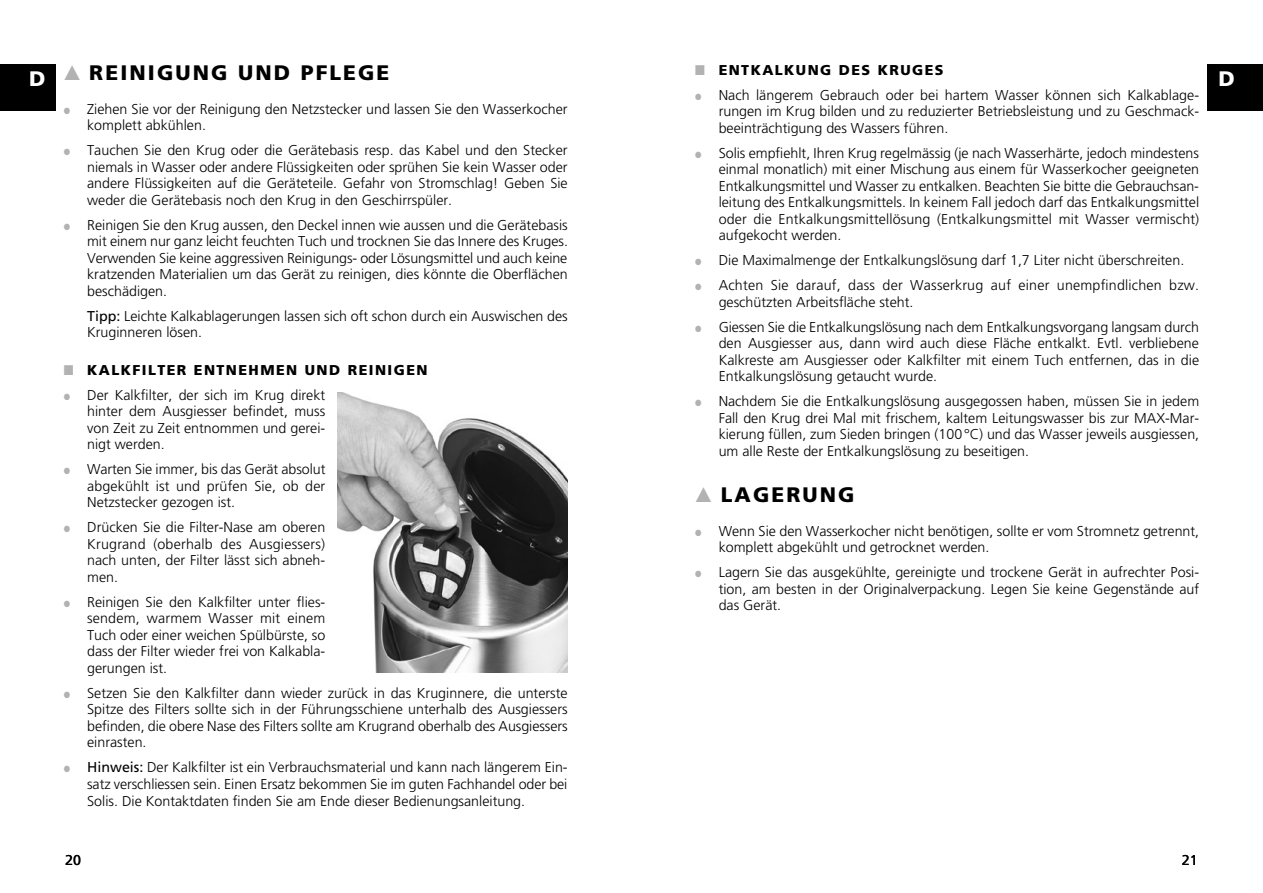
<style>
.page{position:relative;width:1263px;height:893px;background:#fff}
.page>*{position:absolute;margin:0;border:0;box-sizing:border-box;transform-origin:0 0}
.t1{font:900 21px "Frutiger";letter-spacing:.1em;color:#000}
.t2{font:900 21px "Frutiger";color:#fff}
.t3{font:300 14.25px/16.5px "Frutiger";color:#000;text-align:justify}
.t4{font:900 14.25px "Frutiger";letter-spacing:.1em;color:#000}
.t5{font:14.25px "Frutiger";color:#000}
.s1{color:#b3b2b2}
.s2{color:#fff}
.s3{font-weight:400}
</style>
<div class="page">
<div style="left:0;top:64px;width:55px;height:47px;background:#000"></div>
<div style="left:1208px;top:64px;width:55px;height:47px;background:#000"></div>
<img style="left:337px;top:392px;width:231px;height:281px">
<p class="t4" style="left:695px;top:61px;width:250px"><span class="s1">■</span> ENTKALKUNG DES KRUGES</p>
<p class="t3" style="left:719px;top:87px;width:482px;text-indent:-23px"><span class="s1">●</span> Nach längerem Gebrauch oder bei hartem Wasser können sich Kalkablage&shy;rungen im Krug bilden und zu reduzierter Betriebsleistung und zu Geschmack&shy;beeinträchtigung des Wassers führen.</p>
<p class="t3" style="left:719px;top:145px;width:482px;text-indent:-23px"><span class="s1">●</span> Solis empfiehlt, Ihren Krug regelmässig (je nach Wasserhärte, jedoch mindestens einmal monatlich) mit einer Mischung aus einem für Wasserkocher geeigneten Entkalkungsmittel und Wasser zu entkalken. Beachten Sie bitte die Gebrauchsan&shy;leitung des Entkalkungsmittels. In keinem Fall jedoch darf das Entkalkungsmittel oder die Entkalkungsmittellösung (Entkalkungsmittel mit Wasser vermischt) aufgekocht werden.</p>
<p class="t3" style="left:695px;top:252px;width:490px"><span class="s1">●</span> Die Maximalmenge der Entkalkungslösung darf 1,7 Liter nicht überschreiten.</p>
<p class="t3" style="left:719px;top:277px;width:482px;text-indent:-23px"><span class="s1">●</span> Achten Sie darauf, dass der Wasserkrug auf einer unempfindlichen bzw. geschützten Arbeitsfläche steht.</p>
<p class="t3" style="left:719px;top:319px;width:482px;text-indent:-23px"><span class="s1">●</span> Giessen Sie die Entkalkungslösung nach dem Entkalkungsvorgang langsam durch den Ausgiesser aus, dann wird auch diese Fläche entkalkt. Evtl. verbliebene Kalkreste am Ausgiesser oder Kalkfilter mit einem Tuch entfernen, das in die Entkalkungslösung getaucht wurde.</p>
<p class="t3" style="left:719px;top:393px;width:482px;text-indent:-23px"><span class="s1">●</span> Nachdem Sie die Entkalkungslösung ausgegossen haben, müssen Sie in jedem Fall den Krug drei Mal mit frischem, kaltem Leitungswasser bis zur MAX-Mar&shy;kierung füllen, zum Sieden bringen (100°C) und das Wasser jeweils ausgiessen, um alle Reste der Entkalkungslösung zu beseitigen.</p>
<h1 class="t1" style="left:695px;top:482px;width:161px"><span class="s1">▲</span> LAGERUNG</h1>
<p class="t3" style="left:719px;top:523px;width:482px;text-indent:-23px"><span class="s1">●</span> Wenn Sie den Wasserkocher nicht benötigen, sollte er vom Stromnetz getrennt, komplett abgekühlt und getrocknet werden.</p>
<p class="t3" style="left:719px;top:564px;width:482px;text-indent:-23px"><span class="s1">●</span> Lagern Sie das ausgekühlte, gereinigte und trockene Gerät in aufrechter Posi&shy;tion, am besten in der Originalverpackung. Legen Sie keine Gegenstände auf das Gerät.</p>
<h1 class="t1" style="left:29px;top:60px;width:362px"><span class="s2">D</span> <span class="s1">▲</span> REINIGUNG UND PFLEGE</h1>
<h1 class="t2" style="left:1218px;top:66px;width:18px">D</h1>
<p class="t3" style="left:87px;top:100px;width:482px;text-indent:-23px"><span class="s1">●</span> Ziehen Sie vor der Reinigung den Netzstecker und lassen Sie den Wasserkocher komplett abkühlen.</p>
<p class="t3" style="left:87px;top:142px;width:482px;text-indent:-23px"><span class="s1">●</span> Tauchen Sie den Krug oder die Gerätebasis resp. das Kabel und den Stecker niemals in Wasser oder andere Flüssigkeiten oder sprühen Sie kein Wasser oder andere Flüssigkeiten auf die Geräteteile. Gefahr von Stromschlag! Geben Sie weder die Gerätebasis noch den Krug in den Geschirrspüler.</p>
<p class="t3" style="left:87px;top:216px;width:482px;text-indent:-23px"><span class="s1">●</span> Reinigen Sie den Krug aussen, den Deckel innen wie aussen und die Gerätebasis mit einem nur ganz leicht feuchten Tuch und trocknen Sie das Innere des Kruges.<br>Verwenden Sie keine aggressiven Reinigungs- oder Lösungsmittel und auch keine kratzenden Materialien um das Gerät zu reinigen, dies könnte die Oberflächen beschädigen.</p>
<p class="t3" style="left:87px;top:307px;width:482px"><span class="s3">Tipp:</span> Leichte Kalkablagerungen lassen sich oft schon durch ein Auswischen des<br>Kruginneren lösen.</p>
<p class="t4" style="left:64px;top:361px;width:365px"><span class="s1">■</span> KALKFILTER ENTNEHMEN UND REINIGEN</p>
<p class="t3" style="left:87px;top:387px;width:240px;text-indent:-23px"><span class="s1">●</span> Der Kalkfilter, der sich im Krug direkt hinter dem Ausgiesser befindet, muss von Zeit zu Zeit entnommen und gerei&shy;nigt werden.</p>
<p class="t3" style="left:87px;top:461px;width:240px;text-indent:-23px"><span class="s1">●</span> Warten Sie immer, bis das Gerät absolut abgekühlt ist und prüfen Sie, ob der Netzstecker gezogen ist.</p>
<p class="t3" style="left:87px;top:519px;width:240px;text-indent:-23px"><span class="s1">●</span> Drücken Sie die Filter-Nase am oberen Krugrand (oberhalb des Ausgiessers) nach unten, der Filter lässt sich abneh&shy;men.</p>
<p class="t3" style="left:87px;top:594px;width:240px;text-indent:-23px"><span class="s1">●</span> Reinigen Sie den Kalkfilter unter flies&shy;sendem, warmem Wasser mit einem Tuch oder einer weichen Spülbürste, so dass der Filter wieder frei von Kalkabla&shy;gerungen ist.</p>
<p class="t3" style="left:87px;top:685px;width:482px;text-indent:-23px"><span class="s1">●</span> Setzen Sie den Kalkfilter dann wieder zurück in das Kruginnere, die unterste Spitze des Filters sollte sich in der Führungsschiene unterhalb des Ausgiessers befinden, die obere Nase des Filters sollte am Krugrand oberhalb des Ausgiessers einrasten.</p>
<p class="t3" style="left:87px;top:759px;width:482px;text-indent:-23px"><span class="s1">●</span> <span class="s3">Hinweis:</span> Der Kalkfilter ist ein Verbrauchsmaterial und kann nach längerem Ein&shy;satz verschliessen sein. Einen Ersatz bekommen Sie im guten Fachhandel oder bei Solis. Die Kontaktdaten finden Sie am Ende dieser Bedienungsanleitung.</p>
<p class="t5" style="left:65px;top:852px;width:17px">20</p>
<p class="t5" style="left:1182px;top:852px;width:17px">21</p>
</div>
